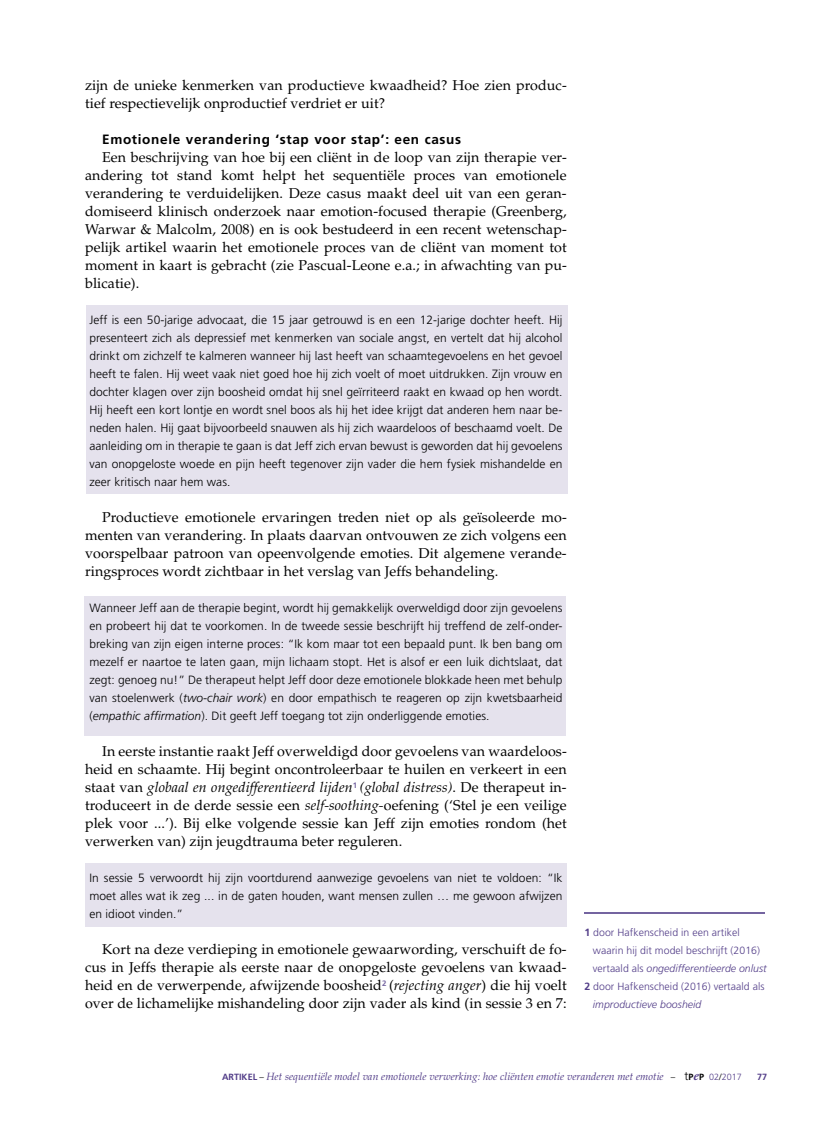
<style>
.page{position:relative;width:830px;height:1127px;background:#fff}
.page>*{position:absolute;margin:0;border:0;box-sizing:border-box;transform-origin:0 0}
.t1{font:14.25px/18px "Palatino LT Std";letter-spacing:.005em;color:#000;text-align:justify}
.t2{font:700 13.5px "Frutiger LT Std";letter-spacing:.05em;color:#000}
.t3{font:300 12px/18px "Frutiger LT Std";letter-spacing:.005em;color:#000;text-align:justify}
.t4{font:italic 10.5px "Palatino LT Std";letter-spacing:.005em;color:#523d88}
.t5{font:300 10.5px "Frutiger LT Std";letter-spacing:.005em;color:#523d88}
.t6{font:italic 300 10.5px "Frutiger LT Std";letter-spacing:.005em;color:#523d88}
.t7{font:700 9px "Frutiger LT Std";color:#523d88}
.s1{font-style:italic}
.s2{font-weight:700}
.s3{font-style:normal}
.s4{font-family:"Frutiger LT Std";font-weight:700;font-style:normal;font-size:9px}
.s5{font-style:normal;font-size:9px;color:#000}
.s6{font-family:"Frutiger LT Std";font-weight:300;font-style:normal;font-size:12px;color:#000}
.s7{font-family:"Frutiger LT Std";font-weight:700;font-style:normal;font-size:9px;color:#000}
.s8{font-family:"Garamond Premr Pro";font-weight:600;font-size:15px}
.s9{font-family:"Frutiger LT Std";font-weight:300;font-style:normal;font-size:9px}
.s10{font-family:"Frutiger LT Std";font-weight:300;font-style:normal;font-size:9px;color:#000}
</style>
<div class="page">
<div style="left:86px;top:863px;width:481px;height:64px;background:#e5e2ed"></div>
<div style="left:84px;top:596px;width:482px;height:140px;background:#e5e2ed"></div>
<div style="left:86px;top:306px;width:481px;height:188px;background:#e5e2ed"></div>
<hr style="left:584px;top:912px;width:180px;height:1px;background:#7464a0">
<p class="t1" style="left:85px;top:76px;width:483px">zijn de unieke kenmerken van productieve kwaadheid? Hoe zien produc&shy;tief respectievelijk onproductief verdriet er uit?</p>
<p class="t2" style="left:102px;top:131px;width:360px">Emotionele verandering ‘stap voor stap’: een casus</p>
<p class="t1" style="left:85px;top:148px;width:483px;text-indent:17px">Een beschrijving van hoe bij een cliënt in de loop van zijn therapie ver&shy;andering tot stand komt helpt het sequentiële proces van emotionele veran dering te verduidelijken. Deze casus maakt deel uit van een geran&shy;domiseerd klinisch onderzoek naar emotion-focused therapie (Greenberg, Warwar &amp; Malcolm, 2008) en is ook bestudeerd in een recent wetenschap&shy;pelijk artikel waarin het emotionele proces van de cliënt van moment tot moment in kaart is gebracht (zie Pascual-Leone e.a.; in afwachting van pu&shy;blicatie).</p>
<p class="t3" style="left:89px;top:311px;width:474px">Jeff is een 50-jarige advocaat, die 15 jaar getrouwd is en een 12-jarige dochter heeft. Hij presenteert zich als depressief met kenmerken van sociale angst, en vertelt dat hij alcohol drinkt om zichzelf te kalmeren wanneer hij last heeft van schaamtegevoelens en het gevoel heeft te falen. Hij weet vaak niet goed hoe hij zich voelt of moet uitdrukken. Zijn vrouw en dochter klagen over zijn boosheid omdat hij snel geïrriteerd raakt en kwaad op hen wordt.<br>Hij heeft een kort lontje en wordt snel boos als hij het idee krijgt dat anderen hem naar be&shy;neden halen. Hij gaat bijvoorbeeld snauwen als hij zich waardeloos of beschaamd voelt. De aanleiding om in therapie te gaan is dat Jeff zich ervan bewust is geworden dat hij gevoelens van onopgeloste woede en pijn heeft tegenover zijn vader die hem fysiek mishandelde en zeer kritisch naar hem was.</p>
<p class="t1" style="left:85px;top:508px;width:483px;text-indent:17px">Productieve emotionele ervaringen treden niet op als geïsoleerde mo&shy;menten van verandering. In plaats daarvan ontvouwen ze zich volgens een voorspelbaar patroon van opeenvolgende emoties. Dit algemene verande&shy;ringsproces wordt zichtbaar in het verslag van Jeffs behandeling.</p>
<p class="t3" style="left:89px;top:599px;width:474px">Wanneer Jeff aan de therapie begint, wordt hij gemakkelijk overweldigd door zijn gevoelens en probeert hij dat te voorkomen. In de tweede sessie beschrijft hij treffend de zelf-onder&shy;breking van zijn eigen interne proces: “Ik kom maar tot een bepaald punt. Ik ben bang om mezelf er naartoe te laten gaan, mijn lichaam stopt. Het is alsof er een luik dichtslaat, dat zegt: genoeg nu!” De therapeut helpt Jeff door deze emotionele blokkade heen met behulp van stoelenwerk (<span class="s1">two-chair work</span>) en door empathisch te reageren op zijn kwetsbaarheid (<span class="s1">empathic affirmation</span>). Dit geeft Jeff toegang tot zijn onderliggende emoties.</p>
<p class="t1" style="left:85px;top:742px;width:483px;text-indent:17px">In eerste instantie raakt Jeff overweldigd door gevoelens van waardeloos&shy;heid en schaamte. Hij begint oncontroleerbaar te huilen en verkeert in een staat van <span class="s1">globaal en ongedifferentieerd lijden</span><sup>1</sup> <span class="s1">(global distress)</span>. De therapeut in&shy;troduceert in de derde sessie een <span class="s1">self-soothing-</span>oefening (‘Stel je een veilige plek voor ...’). Bij elke volgende sessie kan Jeff zijn emoties rondom (het verwerken van) zijn jeugdtrauma beter reguleren.</p>
<p class="t3" style="left:89px;top:869px;width:474px">In sessie 5 verwoordt hij zijn voortdurend aanwezige gevoelens van niet te voldoen: “Ik moet alles wat ik zeg ... in de gaten houden, want mensen zullen … me gewoon afwijzen en idioot vinden.”</p>
<p class="t1" style="left:85px;top:940px;width:483px;text-indent:17px">Kort na deze verdieping in emotionele gewaarwording, verschuift de fo&shy;cus in Jeffs therapie als eerste naar de onopgeloste gevoelens van kwaad&shy;heid en de verwerpende, afwijzende boosheid<sup>2</sup> (<span class="s1">rejecting anger</span>) die hij voelt over de lichamelijke mishandeling door zijn vader als kind (in sessie 3 en 7:</p>
<p class="t5" style="left:584px;top:926px;width:157px"><span class="s2">1</span> door Hafkenscheid in een artikel</p>
<p class="t5" style="left:592px;top:944px;width:169px">waarin hij dit model beschrijft (2016)</p>
<p class="t6" style="left:592px;top:962px;width:175px"><span class="s3">vertaald als</span> ongedifferentieerde onlust</p>
<p class="t5" style="left:584px;top:980px;width:181px"><span class="s2">2</span> door Hafkenscheid (2016) vertaald als</p>
<p class="t6" style="left:592px;top:998px;width:110px">improductieve boosheid</p>
<p class="t4" style="left:222px;top:1070px;width:521px"><span class="s4">ARTIKEL</span> <span class="s5">–</span> Het sequentiële model van emotionele verwerking: hoe cliënten emotie veranderen met emotie <span class="s5">–</span> <span class="s6">t</span><span class="s7">P</span><span class="s8">e</span><span class="s7">P</span> <span class="s9">02</span><span class="s10">/</span><span class="s9">2017</span></p>
<p class="t7" style="left:756px;top:1072px;width:12px">77</p>
</div>
